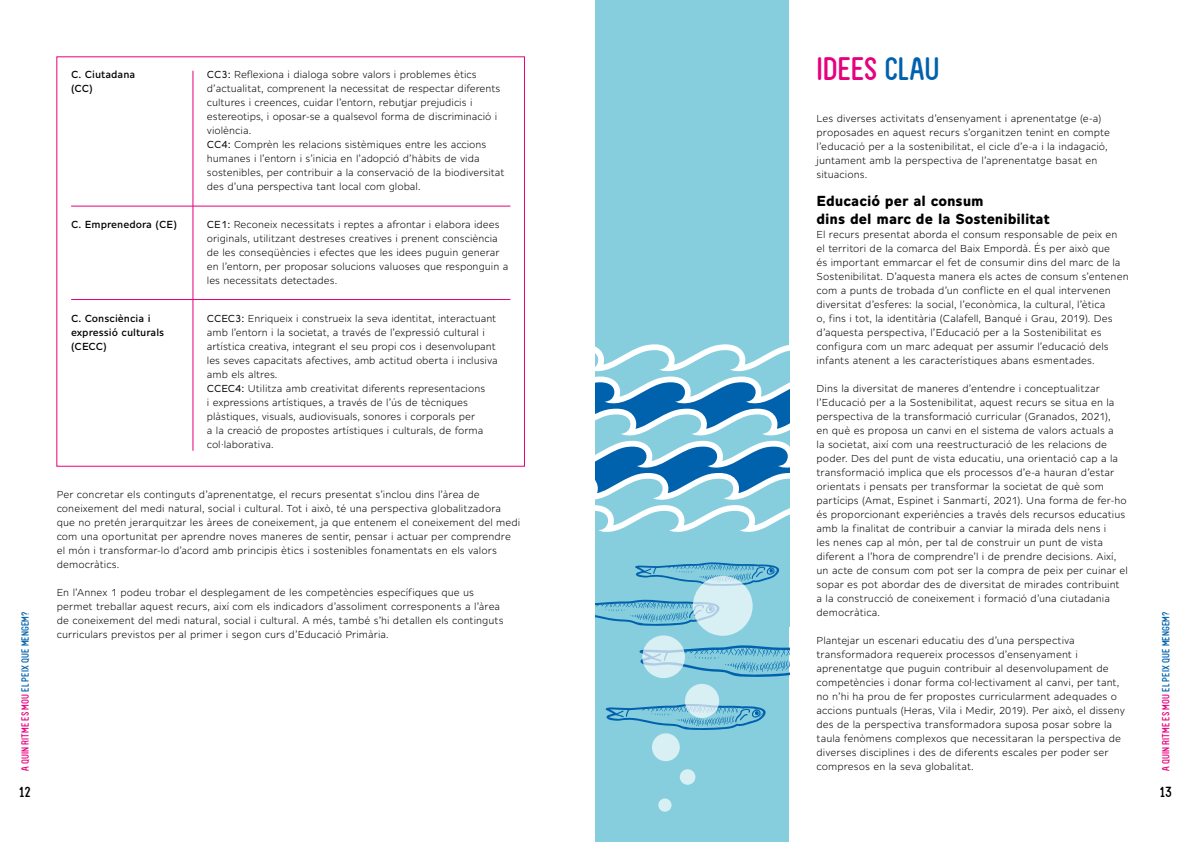
<style>
.page{position:relative;width:1191px;height:842px;background:#fff}
.page>*{position:absolute;margin:0;border:0;box-sizing:border-box;transform-origin:0 0}
.t1{font:31.1px "FV Almelo";color:#e6007d}
.t2{font:700 14px/18px "Alleyn";letter-spacing:-.005em;color:#000}
.t3{font:14px "FV Almelo";color:#000}
.t4{font:10px/14px "Alleyn";color:#000}
.t5{font:500 10px/14px "Alleyn";color:#000}
.t6{font:10px "FV Almelo";letter-spacing:.01em;color:#0061ad}
.s1{color:#e6007d}
.s2{font-style:inherit}
.s3{color:#0061ad}
</style>
<div class="page">
<div style="left:595px;top:0;width:194px;height:842px;background:#86cedd"></div>
<svg style="left:595px;top:344px;width:194px;height:283px"></svg>
<svg style="left:605px;top:704px;width:161px;height:26px"></svg>
<svg style="left:639px;top:645px;width:150px;height:32px"></svg>
<hr style="left:192px;top:71px;width:1px;height:380px;background:#e6007d">
<hr style="left:71px;top:206px;width:439px;height:1px;background:#e6007d">
<hr style="left:71px;top:299px;width:439px;height:1px;background:#e6007d">
<svg style="left:658px;top:798px;width:13px;height:14px"></svg>
<div style="left:652px;top:733px;width:28px;height:28px;background:#d8eff4;border-radius:50%"></div>
<svg style="left:642px;top:635px;width:43px;height:43px"></svg>
<svg style="left:693px;top:576px;width:59px;height:60px;background:#d2ebf2"></svg>
<div style="left:680px;top:769px;width:15px;height:16px;background:#d8eff4;border-radius:50%"></div>
<svg style="left:685px;top:684px;width:34px;height:34px"></svg>
<p class="t6" style="left:19px;top:771px;width:161px;rotate:-90deg"><span class="s1">A QUIN RITME ES MOU</span> EL PEIX QUE MENGEM?</p>
<p class="t5" style="left:71px;top:67px;width:66px">C. Ciutadana (CC)</p>
<p class="t5" style="left:71px;top:217px;width:107px">C. Emprenedora (CE)</p>
<p class="t5" style="left:71px;top:311px;width:95px">C. Consciència i expressió culturals (CECC)</p>
<p class="t4" style="left:207px;top:67px;width:299px"><span class="s2">CC3:</span> Reflexiona i dialoga sobre valors i problemes ètics d’actualitat, comprenent la necessitat de respectar diferents cultures i creences, cuidar l’entorn, rebutjar prejudicis i estereotips, i oposar-se a qualsevol forma de discriminació i violència.<br><span class="s2">CC4:</span> Comprèn les relacions sistèmiques entre les accions humanes i l’entorn i s’inicia en l’adopció d’hàbits de vida sostenibles, per contribuir a la conservació de la biodiversitat des d’una perspectiva tant local com global.</p>
<p class="t4" style="left:207px;top:217px;width:303px"><span class="s2">CE1:</span> Reconeix necessitats i reptes a afrontar i elabora idees originals, utilitzant destreses creatives i prenent consciència de les conseqüències i efectes que les idees puguin generar en l’entorn, per proposar solucions valuoses que responguin a les necessitats detectades.</p>
<p class="t4" style="left:207px;top:311px;width:292px"><span class="s2">CCEC3:</span> Enriqueix i construeix la seva identitat, interactuant amb l’entorn i la societat, a través de l’expressió cultural i artística creativa, integrant el seu propi cos i desenvolupant les seves capacitats afectives, amb actitud oberta i inclusiva amb els altres.<br><span class="s2">CCEC4:</span> Utilitza amb creativitat diferents representacions<br>i expressions artístiques, a través de l’ús de tècniques plàstiques, visuals, audiovisuals, sonores i corporals per<br>a la creació de propostes artístiques i culturals, de forma col·laborativa.</p>
<p class="t4" style="left:57px;top:488px;width:465px">Per concretar els continguts d’aprenentatge, el recurs presentat s’inclou dins l’àrea de coneixement del medi natural, social i cultural. Tot i això, té una perspectiva globalitzadora que no pretén jerarquitzar les àrees de coneixement, ja que entenem el coneixement del medi com una oportunitat per aprendre noves maneres de sentir, pensar i actuar per comprendre el món i transformar-lo d’acord amb principis ètics i sostenibles fonamentats en els valors democràtics.</p>
<p class="t4" style="left:57px;top:586px;width:448px">En l’Annex 1 podeu trobar el desplegament de les competències específiques que us permet treballar aquest recurs, així com els indicadors d’assoliment corresponents a l’àrea de coneixement del medi natural, social i cultural. A més, també s’hi detallen els continguts curriculars previstos per al primer i segon curs d’Educació Primària.</p>
<h1 class="t1" style="left:816px;top:50px;width:124px">IDEES <span class="s3">CLAU</span></h1>
<p class="t4" style="left:816px;top:111px;width:295px">Les diverses activitats d’ensenyament i aprenentatge (e-a) proposades en aquest recurs s’organitzen tenint en compte l’educació per a la sostenibilitat, el cicle d’e-a i la indagació, juntament amb la perspectiva de l’aprenentatge basat en situacions.</p>
<h2 class="t2" style="left:816px;top:192px;width:234px">Educació per al consum<br>dins del marc de la Sostenibilitat</h2>
<p class="t4" style="left:816px;top:227px;width:314px">El recurs presentat aborda el consum responsable de peix en<br>el territori de la comarca del Baix Empordà. És per això que<br>és important emmarcar el fet de consumir dins del marc de la Sostenibilitat. D’aquesta manera els actes de consum s’entenen com a punts de trobada d’un conflicte en el qual intervenen diversitat d’esferes: la social, l’econòmica, la cultural, l’ètica<br>o, fins i tot, la identitària (Calafell, Banqué i Grau, 2019). Des d’aquesta perspectiva, l’Educació per a la Sostenibilitat es configura com un marc adequat per assumir l’educació dels infants atenent a les característiques abans esmentades.</p>
<p class="t4" style="left:816px;top:381px;width:313px">Dins la diversitat de maneres d’entendre i conceptualitzar l’Educació per a la Sostenibilitat, aquest recurs se situa en la perspectiva de la transformació curricular (Granados, 2021),<br>en què es proposa un canvi en el sistema de valors actuals a<br>la societat, així com una reestructuració de les relacions de poder. Des del punt de vista educatiu, una orientació cap a la transformació implica que els processos d’e-a hauran d’estar orientats i pensats per transformar la societat de què som partícips (Amat, Espinet i Sanmartí, 2021). Una forma de fer-ho és proporcionant experiències a través dels recursos educatius amb la finalitat de contribuir a canviar la mirada dels nens i<br>les nenes cap al món, per tal de construir un punt de vista diferent a l’hora de comprendre’l i de prendre decisions. Així, un acte de consum com pot ser la compra de peix per cuinar el sopar es pot abordar des de diversitat de mirades contribuint<br>a la construcció de coneixement i formació d’una ciutadania democràtica.</p>
<p class="t4" style="left:816px;top:633px;width:310px">Plantejar un escenari educatiu des d’una perspectiva transformadora requereix processos d’ensenyament i aprenentatge que puguin contribuir al desenvolupament de competències i donar forma col·lectivament al canvi, per tant, no n’hi ha prou de fer propostes curricularment adequades o accions puntuals (Heras, Vila i Medir, 2019). Per això, el disseny des de la perspectiva transformadora suposa posar sobre la taula fenòmens complexos que necessitaran la perspectiva de diverses disciplines i des de diferents escales per poder ser</p>
<p class="t4" style="left:816px;top:759px;width:159px">compresos en la seva globalitat.</p>
<p class="t6" style="left:1159px;top:771px;width:161px;rotate:-90deg"><span class="s1">A QUIN RITME ES MOU</span> EL PEIX QUE MENGEM?</p>
<h2 class="t3" style="left:19px;top:783px;width:13px">12</h2>
<h2 class="t3" style="left:1159px;top:783px;width:13px">13</h2>
</div>
